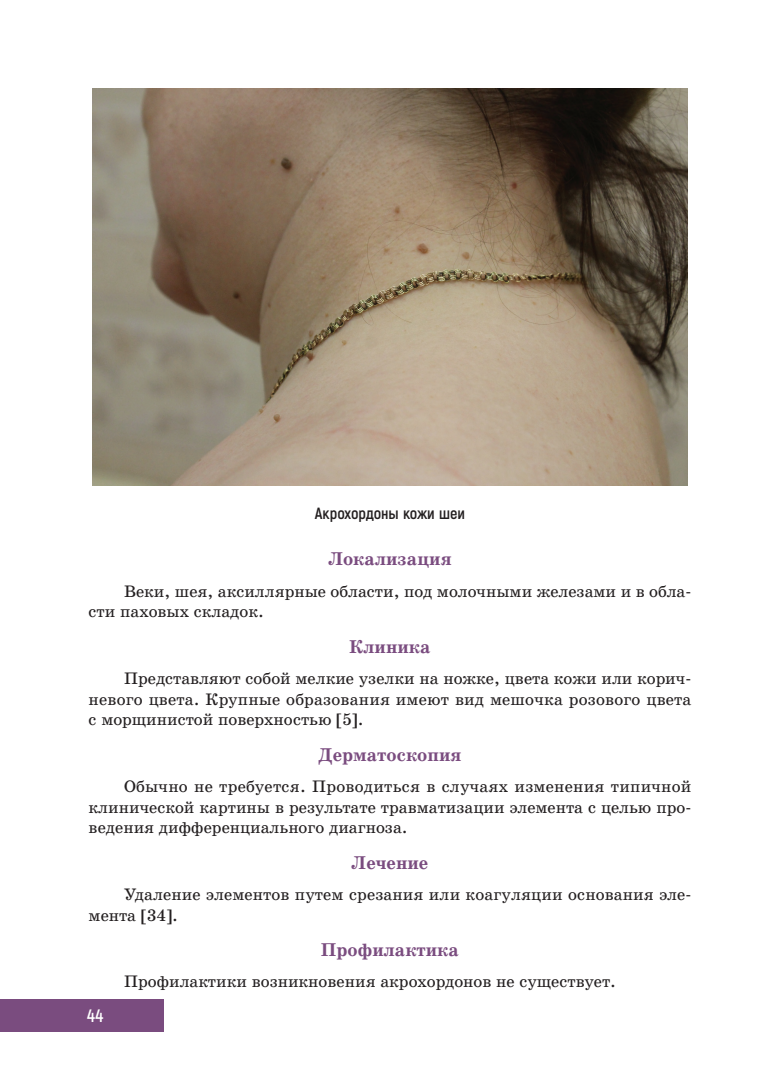
<style>
.page{position:relative;width:780px;height:1088px;background:#fff}
.page>*{position:absolute;margin:0;border:0;box-sizing:border-box;transform-origin:0 0}
.t1{font:700 18.75px "School";color:#7a4c7f}
.t2{font:700 18px "Akrobat";color:#fff}
.t3{font:16.88px/20.6px "School";color:#231f20}
.t4{font:700 16.25px "Akrobat";color:#231f20}
</style>
<div class="page">
<div style="left:0;top:999px;width:163px;height:32px;background:#7a4c7f"></div>
<img style="left:92px;top:89px;width:596px;height:396px">
<p class="t4" style="left:315px;top:504px;width:152px">Акрохордоны кожи шеи</p>
<p class="t1" style="left:328px;top:548px;width:125px">Локализация</p>
<p class="t3" style="left:89px;top:581px;width:604px;text-indent:35px">Веки, шея, аксиллярные области, под молочными железами и в обла&shy;сти паховых складок.</p>
<p class="t1" style="left:349px;top:635px;width:83px">Клиника</p>
<p class="t3" style="left:89px;top:668px;width:604px;text-align:justify;text-indent:35px">Представляют собой мелкие узелки на ножке, цвета кожи или корич&shy;невого цвета. Крупные образования имеют вид мешочка розового цвета с морщинистой поверхностью [5].</p>
<p class="t1" style="left:318px;top:743px;width:144px">Дерматоскопия</p>
<p class="t3" style="left:89px;top:776px;width:604px;text-align:justify;text-indent:35px">Обычно не требуется. Проводиться в случаях изменения типичной клинической картины в результате травматизации элемента с целью про&shy;ведения дифференциального диагноза.</p>
<p class="t1" style="left:351px;top:851px;width:78px">Лечение</p>
<p class="t3" style="left:89px;top:884px;width:604px;text-indent:35px">Удаление элементов путем срезания или коагуляции основания эле&shy;мента [34].</p>
<p class="t1" style="left:321px;top:938px;width:140px">Профилактика</p>
<p class="t3" style="left:124px;top:971px;width:493px">Профилактики возникновения акрохордонов не существует.</p>
<p class="t2" style="left:87px;top:1004px;width:18px">44</p>
</div>
